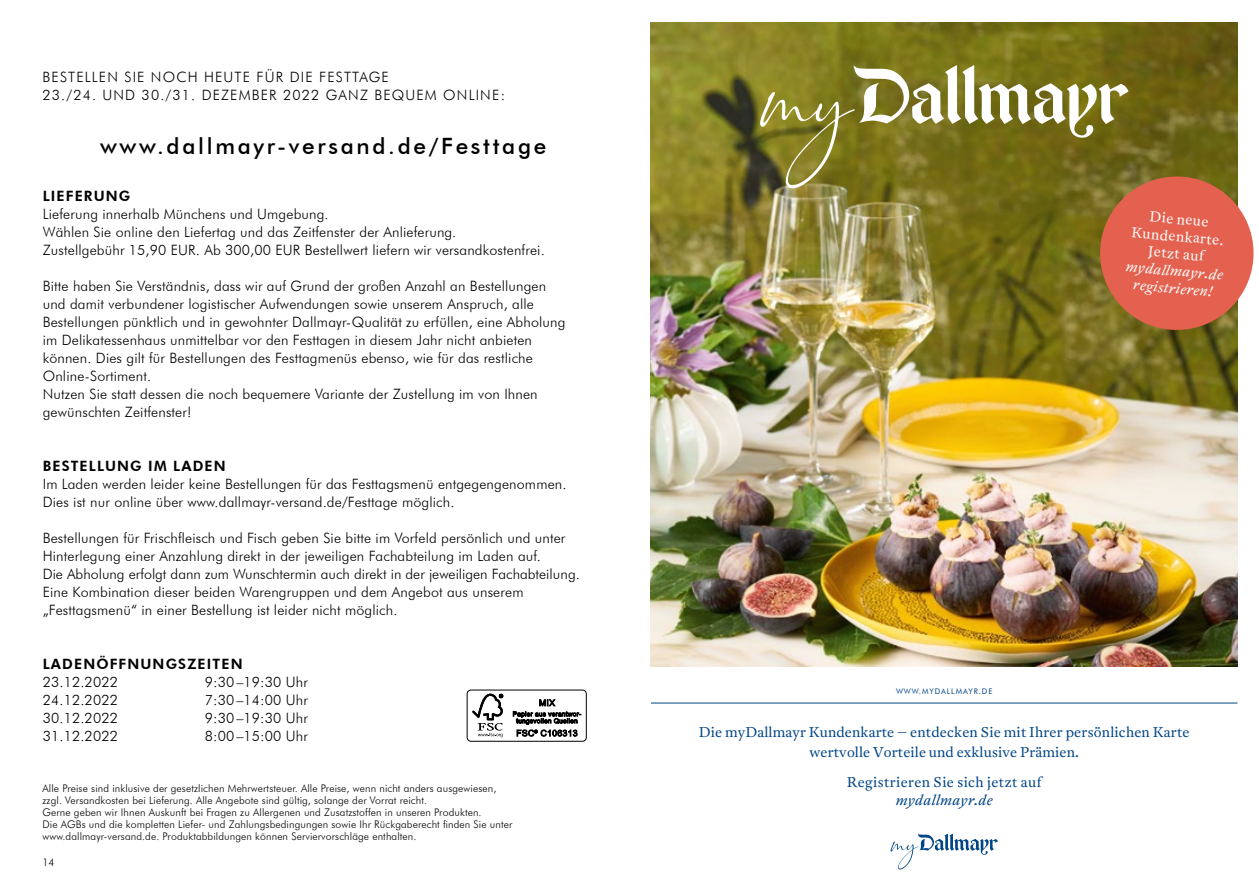
<style>
.page{position:relative;width:1259px;height:893px;background:#fff}
.page>*{position:absolute;margin:0;border:0;box-sizing:border-box;transform-origin:0 0}
.t1{font:500 22.5px "Futura BT";letter-spacing:.12em;color:#000}
.t2{font:300 14.25px/18px "Futura BT";letter-spacing:.01em;color:#000}
.t3{font:300 14.25px/18px "Futura BT";letter-spacing:.08em;color:#000}
.t4{font:800 14.25px "Futura BT";letter-spacing:.08em;color:#000}
.t5{font:300 14.1px/19.5px "Antwerp";letter-spacing:.015em;color:#004687;text-align:center}
.t6{font:300 14.1px/17.4px "Antwerp";color:#fff;text-align:center}
.t7{font:italic 300 14.1px/17.4px "Antwerp";color:#fff;text-align:center}
.t8{font:italic 300 14.1px "Antwerp";letter-spacing:.03em;color:#004687}
.t9{font:300 10.5px/12px "Futura BT";letter-spacing:.01em;color:#000}
.t10{font:7.65px "Futura BT";letter-spacing:.12em;color:#004687}
</style>
<div class="page">
<div style="left:467px;top:690px;width:120px;height:51px;border:1px solid #000;border-radius:4px"></div>
<svg style="left:472px;top:694px;width:31px;height:43px"></svg>
<svg style="left:513px;top:699px;width:68px;height:38px"></svg>
<img style="left:651px;top:22px;width:586px;height:645px">
<svg style="left:1096px;top:173px;width:158px;height:160px;background:#cf6c50"></svg>
<svg style="left:759px;top:65px;width:369px;height:123px;background:#8b853c"></svg>
<svg style="left:890px;top:834px;width:108px;height:35px"></svg>
<hr style="left:651px;top:703px;width:586px;height:1px;background:#004687">
<p class="t3" style="left:43px;top:67px;width:464px">BESTELLEN SIE NOCH HEUTE FÜR DIE FESTTAGE<br>23./24. UND 30./31. DEZEMBER 2022 GANZ BEQUEM ONLINE:</p>
<h1 class="t1" style="left:100px;top:132px;width:448px">www.dallmayr-versand.de/Festtage</h1>
<p class="t4" style="left:43px;top:188px;width:89px">LIEFERUNG</p>
<p class="t2" style="left:43px;top:205px;width:503px">Lieferung innerhalb Münchens und Umgebung.<br>Wählen Sie online den Liefertag und das Zeitfenster der Anlieferung.<br>Zustellgebühr 15,90 EUR. Ab 300,00 EUR Bestellwert liefern wir versandkostenfrei.</p>
<p class="t2" style="left:43px;top:277px;width:524px">Bitte haben Sie Verständnis, dass wir auf Grund der großen Anzahl an Bestellungen und damit verbundener logistischer Aufwendungen sowie unserem Anspruch, alle Bestellungen pünktlich und in gewohnter Dallmayr-Qualität zu erfüllen, eine Abholung im Delikatessenhaus unmittelbar vor den Festtagen in diesem Jahr nicht anbieten können. Dies gilt für Bestellungen des Festtagmenüs ebenso, wie für das restliche Online-Sortiment.<br>Nutzen Sie statt dessen die noch bequemere Variante der Zustellung im von Ihnen gewünschten Zeitfenster!</p>
<p class="t4" style="left:43px;top:458px;width:185px">BESTELLUNG IM LADEN</p>
<p class="t2" style="left:43px;top:475px;width:525px">Im Laden werden leider keine Bestellungen für das Festtagsmenü entgegengenommen.<br>Dies ist nur online über www.dallmayr-versand.de/Festtage möglich.</p>
<p class="t2" style="left:43px;top:529px;width:538px">Bestellungen für Frischfleisch und Fisch geben Sie bitte im Vorfeld persönlich und unter Hinterlegung einer Anzahlung direkt in der jeweiligen Fachabteilung im Laden auf.<br>Die Abholung erfolgt dann zum Wunschtermin auch direkt in der jeweiligen Fachabteilung.<br>Eine Kombination dieser beiden Warengruppen und dem Angebot aus unserem „Festtagsmenü“ in einer Bestellung ist leider nicht möglich.</p>
<p class="t4" style="left:43px;top:656px;width:201px">LADENÖFFNUNGSZEITEN</p>
<p class="t2" style="left:43px;top:673px;width:77px">23.12.2022</p>
<p class="t2" style="left:205px;top:673px;width:105px">9:30 –19:30 Uhr</p>
<p class="t2" style="left:43px;top:691px;width:77px">24.12.2022</p>
<p class="t2" style="left:205px;top:691px;width:105px">7:30 –14:00 Uhr</p>
<p class="t2" style="left:43px;top:709px;width:77px">30.12.2022</p>
<p class="t2" style="left:205px;top:709px;width:105px">9:30 –19:30 Uhr</p>
<p class="t2" style="left:43px;top:727px;width:77px">31.12.2022</p>
<p class="t2" style="left:205px;top:727px;width:105px">8:00 –15:00 Uhr</p>
<p class="t9" style="left:43px;top:782px;width:471px">Alle Preise sind inklusive der gesetzlichen Mehrwertsteuer. Alle Preise, wenn nicht anders ausgewiesen, zzgl. Versandkosten bei Lieferung. Alle Angebote sind gültig, solange der Vorrat reicht.<br>Gerne geben wir Ihnen Auskunft bei Fragen zu Allergenen und Zusatzstoffen in unseren Produkten.<br>Die AGBs und die kompletten Liefer- und Zahlungsbedingungen sowie Ihr Rückgaberecht finden Sie unter www.dallmayr-versand.de. Produktabbildungen können Serviervorschläge enthalten.</p>
<p class="t9" style="left:43px;top:856px;width:14px">14</p>
<p class="t6" style="left:1133px;top:206px;width:94px;rotate:5deg">Die neue<br>Kundenkarte.<br>Jetzt auf</p>
<p class="t7" style="left:1126px;top:258px;width:99px;rotate:5deg">mydallmayr.de registrieren!</p>
<p class="t10" style="left:896px;top:687px;width:98px">WWW.MYDALLMAYR.DE</p>
<p class="t5" style="left:699px;top:723px;width:492px">Die myDallmayr Kundenkarte – entdecken Sie mit Ihrer persönlichen Karte wertvolle Vorteile und exklusive Prämien.</p>
<p class="t5" style="left:847px;top:772px;width:196px">Registrieren Sie sich jetzt auf</p>
<p class="t8" style="left:895px;top:791px;width:98px">mydallmayr.de</p>
</div>
